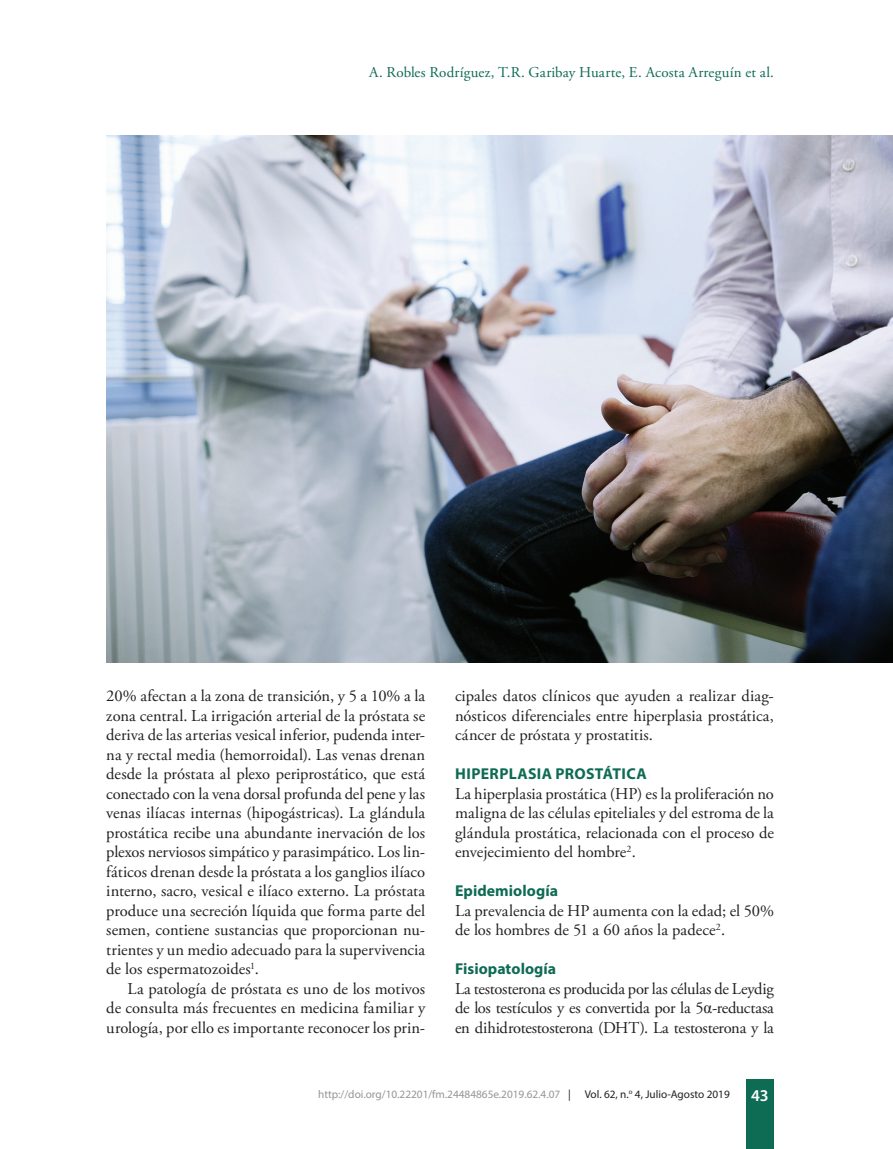
<style>
.page{position:relative;width:893px;height:1149px;background:#fff}
.page>*{position:absolute;margin:0;border:0;box-sizing:border-box;transform-origin:0 0}
.t1{font:16.5px/19.5px "Adobe Garamond Pro";letter-spacing:-.005em;color:#231f20;text-align:justify}
.t2{font:600 16.5px "Myriad Pro";color:#fff}
.t3{font:700 15.75px "Myriad Pro";letter-spacing:.005em;color:#0e6b54}
.t4{font:15px "Adobe Garamond Pro";letter-spacing:.01em;color:#0e6b54}
.t5{font:11.25px "Myriad Pro";color:#939598}
.t6{font:11.25px "Myriad Pro";color:#231f20}
.s1{font-family:"Times New Roman"}
</style>
<div class="page">
<div style="left:746px;top:1078px;width:28px;height:70px;background:#0e6b54"></div>
<img style="left:106px;top:135px;width:787px;height:526px">
<p class="t4" style="left:369px;top:63px;width:406px">A. Robles Rodríguez, T.R. Garibay Huarte, E. Acosta Arreguín et al.</p>
<p class="t1" style="left:106px;top:686px;width:321px">20% afectan a la zona de transición, y 5 a 10% a la zona central. La irrigación arterial de la próstata se deriva de las arterias vesical inferior, pudenda inter&shy;na y rectal media (hemorroidal). Las venas drenan desde la próstata al plexo periprostático, que está conectado con la vena dorsal profunda del pene y las venas ilíacas internas (hipogástricas). La glándula prostática recibe una abundante inervación de los plexos nerviosos simpático y parasimpático. Los lin&shy;fáticos drenan desde la próstata a los ganglios ilíaco interno, sacro, vesical e ilíaco externo. La próstata produce una secreción líquida que forma parte del semen, contiene sustancias que proporcionan nu&shy;trientes y un medio adecuado para la supervivencia de los espermatozoides<sup>1</sup>.</p>
<p class="t1" style="left:106px;top:979px;width:320px;text-indent:21px">La patología de próstata es uno de los motivos de consulta más frecuentes en medicina familiar y urología, por ello es importante reconocer los prin-</p>
<p class="t1" style="left:455px;top:686px;width:320px">cipales datos clínicos que ayuden a realizar diag&shy;nósticos diferenciales entre hiperplasia prostática, cáncer de próstata y prostatitis.</p>
<p class="t3" style="left:455px;top:763px;width:193px">HIPERPLASIA PROSTÁTICA</p>
<p class="t1" style="left:455px;top:784px;width:321px">La hiperplasia prostática (HP) es la proliferación no maligna de las células epiteliales y del estroma de la glándula prostática, relacionada con el proceso de envejecimiento del hombre<sup>2</sup>.</p>
<p class="t3" style="left:455px;top:880px;width:104px">Epidemiología</p>
<p class="t1" style="left:455px;top:901px;width:320px">La prevalencia de HP aumenta con la edad; el 50% de los hombres de 51 a 60 años la padece<sup>2</sup>.</p>
<p class="t3" style="left:455px;top:958px;width:103px">Fisiopatología</p>
<p class="t1" style="left:455px;top:979px;width:321px">La testosterona es producida por las células de Leydig de los testículos y es convertida por la 5<span class="s1">α</span>-reductasa en dihidrotestosterona (DHT). La testosterona y la</p>
<p class="t5" style="left:318px;top:1086px;width:243px">http://doi.org/10.22201/fm.24484865e.2019.62.4.07</p>
<p class="t6" style="left:568px;top:1086px;width:163px">| Vol. 62, n.<sup>o</sup> 4, Julio-Agosto 2019</p>
<p class="t2" style="left:751px;top:1084px;width:19px">43</p>
</div>
